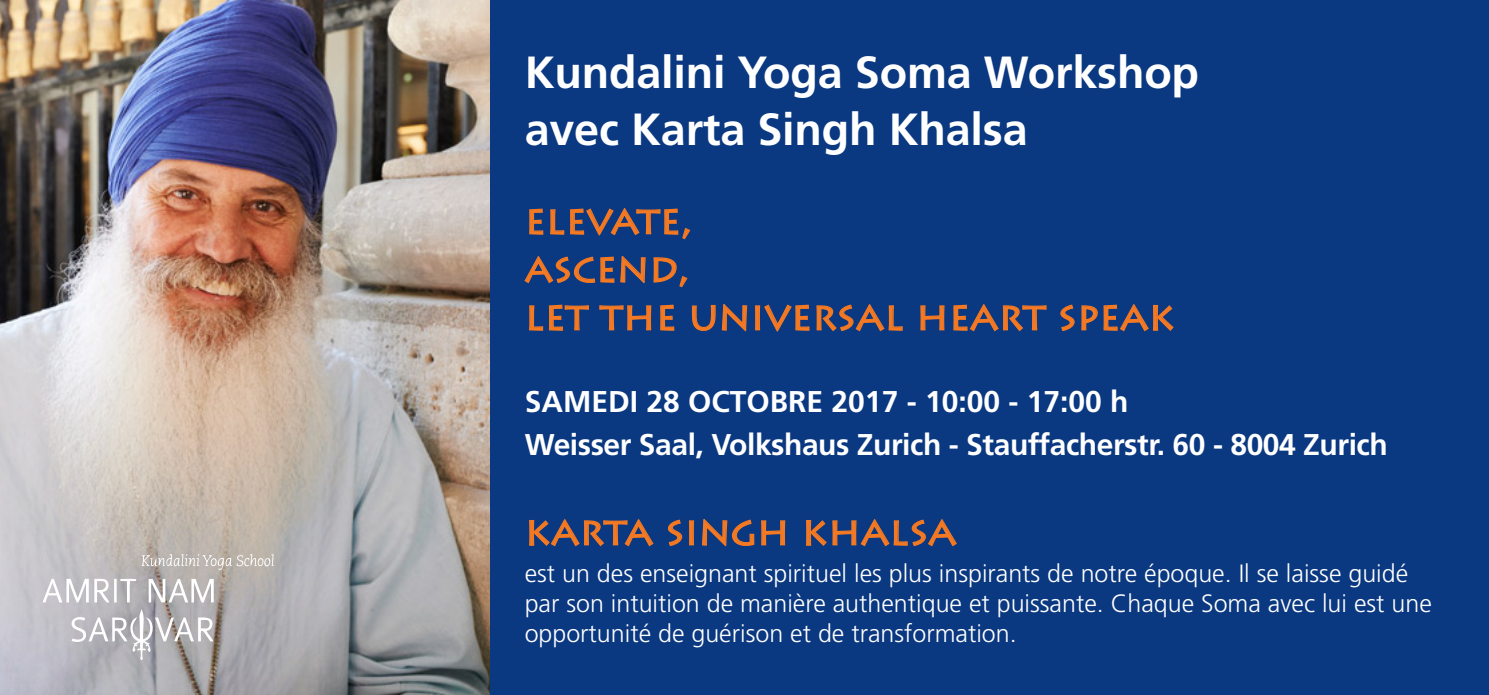
<style>
.page{position:relative;width:1489px;height:695px;background:#fff}
.page>*{position:absolute;margin:0;border:0;box-sizing:border-box;transform-origin:0 0}
.t1{font:700 45px/57.5px "Frutiger CE";letter-spacing:-.005em;color:#fff}
.t2{font:40px/48px "Lithos Pro";color:#f47923}
.t3{font:700 30px/43px "Frutiger CE";letter-spacing:-.015em;color:#fff}
.t4{font:300 25px/30px "Frutiger CE";color:#fff}
</style>
<div class="page">
<div style="left:489px;top:0;width:999px;height:694px;background:#0a3881"></div>
<img style="left:0;top:0;width:489px;height:694px">
<svg style="left:69px;top:609px;width:144px;height:51px;background:#bab8bb"></svg>
<svg style="left:43px;top:553px;width:231px;height:50px;background:#c1bdbc"></svg>
<svg style="left:529px;top:208px;width:162px;height:32px"></svg>
<svg style="left:524px;top:255px;width:122px;height:29px"></svg>
<svg style="left:653px;top:257px;width:35px;height:31px"></svg>
<svg style="left:529px;top:304px;width:60px;height:27px"></svg>
<svg style="left:599px;top:305px;width:52px;height:26px"></svg>
<svg style="left:660px;top:304px;width:15px;height:27px"></svg>
<svg style="left:691px;top:304px;width:57px;height:28px"></svg>
<svg style="left:755px;top:304px;width:55px;height:28px"></svg>
<svg style="left:816px;top:304px;width:87px;height:28px"></svg>
<svg style="left:920px;top:305px;width:25px;height:26px"></svg>
<svg style="left:953px;top:304px;width:94px;height:28px"></svg>
<svg style="left:1060px;top:304px;width:114px;height:28px"></svg>
<svg style="left:529px;top:519px;width:125px;height:28px"></svg>
<svg style="left:668px;top:519px;width:14px;height:27px"></svg>
<svg style="left:689px;top:520px;width:5px;height:26px"></svg>
<svg style="left:702px;top:519px;width:83px;height:27px"></svg>
<svg style="left:806px;top:519px;width:151px;height:28px"></svg>
<h1 class="t1" style="left:524px;top:43px;width:676px">Kundalini Yoga Soma Workshop avec Karta Singh Khalsa</h1>
<h2 class="t2" style="left:524px;top:196px;width:651px">ELEVATE,<br>ASCEND,<br>LET THE UNIVERSAL HEART SPEAK</h2>
<p class="t3" style="left:524px;top:379px;width:864px">SAMEDI 28 OCTOBRE 2017 - 10:00 - 17:00 h<br>Weisser Saal, Volkshaus Zurich - Stauffacherstr. 60 - 8004 Zurich</p>
<h2 class="t2" style="left:524px;top:507px;width:433px">KARTA SINGH KHALSA</h2>
<p class="t4" style="left:524px;top:558px;width:908px">est un des enseignant spirituel les plus inspirants de notre époque. Il se laisse guidé par son intuition de manière authentique et puissante. Chaque Soma avec lui est une opportunité de guérison et de transformation.</p>
</div>
